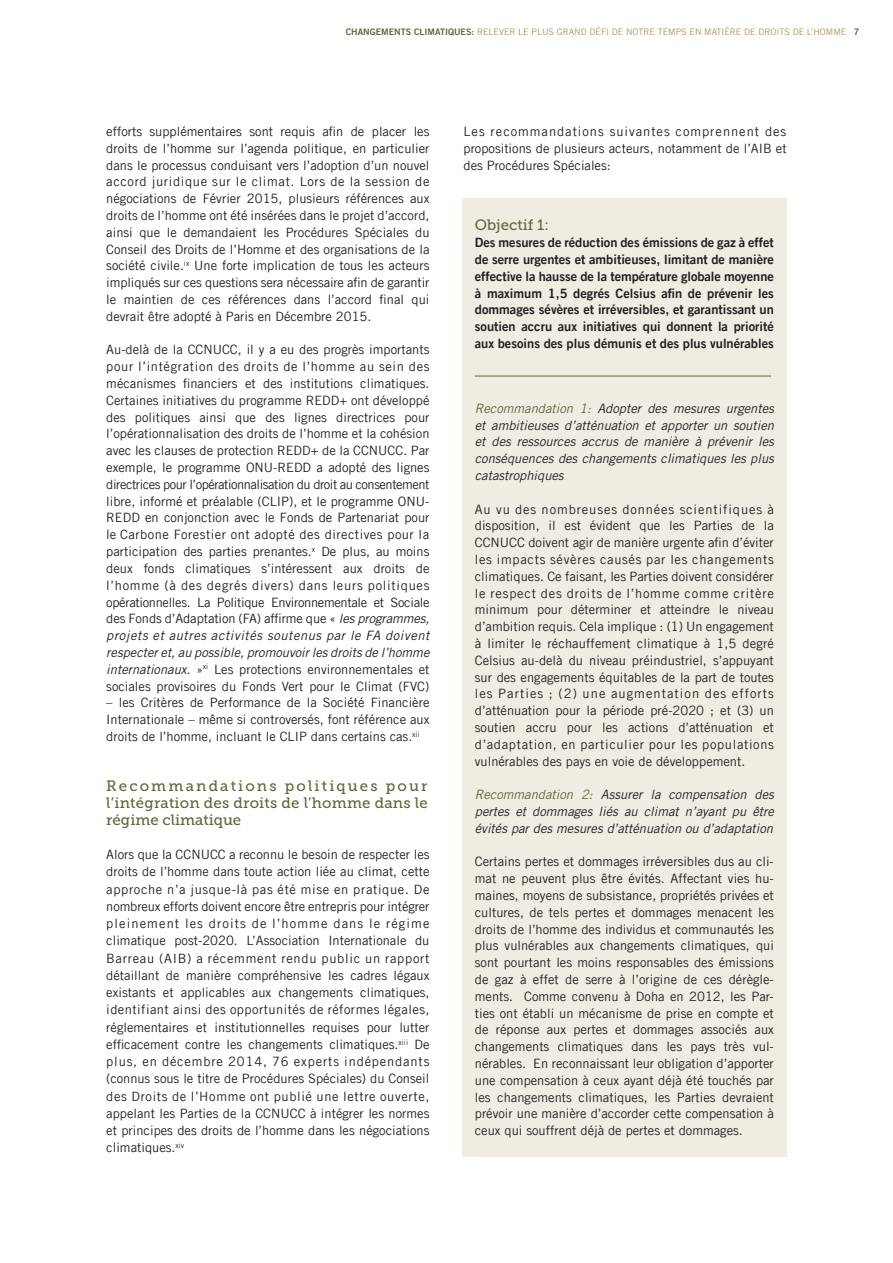
<style>
.page{position:relative;width:893px;height:1263px;background:#fff}
.page>*{position:absolute;margin:0;border:0;box-sizing:border-box;transform-origin:0 0}
.t1{font:15px/16.8px "Museo Slab 500";letter-spacing:.01em;color:#61673b;text-align:justify}
.t2{font:12.9px/16.8px "Amnesty Trade Gothic";color:#231f20;text-align:justify}
.t3{font:12.9px/16.8px "Amnesty Trade Gothic Bd 2";color:#231f20;text-align:justify}
.t4{font:italic 12.9px/16.8px "Amnesty Trade Gothic";color:#231f20;text-align:justify}
.t5{font:12.9px/16.8px "Amnesty Trade Gothic";letter-spacing:.05em;color:#231f20}
.t6{font:12.9px "Amnesty Trade Gothic";letter-spacing:.075em;color:#231f20}
.t7{font:12.9px "Amnesty Trade Gothic";letter-spacing:.07em;color:#231f20}
.t8{font:9px "Amnesty Trade Gothic";color:#b89356}
.s1{font-family:"Amnesty Trade Gothic Bd 2";color:#61673b}
.s2{font-family:"Helvetica Neue";color:#231f20}
.s3{font-style:italic}
.s4{color:#61673b}
</style>
<div class="page">
<div style="left:462px;top:198px;width:325px;height:959px;background:#f1ece2"></div>
<hr style="left:475px;top:376px;width:296px;height:1px;background:#61673b">
<p class="t8" style="left:346px;top:27px;width:515px"><span class="s1">CHANGEMENTS CLIMATIQUES:</span> RELEVER LE PLUS GRAND DÉFI DE NOTRE TEMPS EN MATIÈRE DE DROITS DE L’HOMME <span class="s2">7</span></p>
<p class="t2" style="left:106px;top:123px;width:325px">efforts supplémentaires sont requis afin de placer les droits de l’homme sur l’agenda politique, en particulier dans le processus conduisant vers l’adoption d’un nouvel accord juridique sur le climat. Lors de la session de</p>
<p class="t2" style="left:106px;top:190px;width:325px">négociations de Février 2015, plusieurs références aux droits de l’homme ont été insérées dans le projet d’accord, ainsi que le demandaient les Procédures Spéciales du Conseil des Droits de l’Homme et des organisations de la société civile.<sup>ix</sup> Une forte implication de tous les acteurs impliqués sur ces questions sera nécessaire afin de garantir</p>
<p class="t2" style="left:106px;top:291px;width:325px">le maintien de ces références dans l’accord final qui devrait être adopté à Paris en Décembre 2015.</p>
<p class="t5" style="left:106px;top:341px;width:325px">Au-delà de la CCNUCC, il y a eu des progrès importants pour l’intégration des droits de l’homme au sein des</p>
<p class="t2" style="left:106px;top:375px;width:325px">mécanismes financiers et des institutions climatiques.<br>Certaines initiatives du programme REDD+ ont développé</p>
<p class="t2" style="left:106px;top:408px;width:325px">des politiques ainsi que des lignes directrices pour l’opérationnalisation des droits de l’homme et la cohésion avec les clauses de protection REDD+ de la CCNUCC. Par exemple, le programme ONU-REDD a adopté des lignes directrices pour l’opérationnalisation du droit au consentement</p>
<p class="t2" style="left:106px;top:492px;width:325px">libre, informé et préalable (CLIP), et le programme ONU-REDD en conjonction avec le Fonds de Partenariat pour le Carbone Forestier ont adopté des directives pour la</p>
<p class="t2" style="left:106px;top:543px;width:325px">participation des parties prenantes.<sup>x</sup> De plus, au moins deux fonds climatiques s’intéressent aux droits de l’homme (à des degrés divers) dans leurs politiques</p>
<p class="t2" style="left:106px;top:593px;width:325px">opérationnelles. La Politique Environnementale et Sociale des Fonds d’Adaptation (FA) affirme que « <span class="s3">les programmes, projets et autres activités soutenus par le FA doivent</span></p>
<p class="t2" style="left:106px;top:644px;width:325px"><span class="s3">respecter et, au possible, promouvoir les droits de l’homme internationaux.</span> »<sup>xi</sup> Les protections environnementales et sociales provisoires du Fonds Vert pour le Climat (FVC)</p>
<p class="t2" style="left:106px;top:694px;width:325px">– les Critères de Performance de la Société Financière Internationale – même si controversés, font référence aux droits de l’homme, incluant le CLIP dans certains cas.<sup>xii</sup></p>
<p class="t1" style="left:106px;top:778px;width:323px">Recommandations politiques pour l’intégration des droits de l’homme dans le régime climatique</p>
<p class="t2" style="left:106px;top:846px;width:325px;line-height:17.2px">Alors que la CCNUCC a reconnu le besoin de respecter les droits de l’homme dans toute action liée au climat, cette approche n’a jusque-là pas été mise en pratique. De</p>
<p class="t2" style="left:106px;top:897px;width:325px;line-height:17.2px">nombreux efforts doivent encore être entrepris pour intégrer pleinement les droits de l’homme dans le régime</p>
<p class="t2" style="left:106px;top:932px;width:325px;line-height:17.2px">climatique post-2020. L’Association Internationale du<br>Barreau (AIB) a récemment rendu public un rapport</p>
<p class="t2" style="left:106px;top:966px;width:325px;line-height:17.2px">détaillant de manière compréhensive les cadres légaux existants et applicables aux changements climatiques, identifiant ainsi des opportunités de réformes légales,</p>
<p class="t2" style="left:106px;top:1018px;width:325px;line-height:17.2px">réglementaires et institutionnelles requises pour lutter efficacement contre les changements climatiques.<sup>xiii</sup> De plus, en décembre 2014, 76 experts indépendants</p>
<p class="t2" style="left:106px;top:1070px;width:325px;line-height:17.2px">(connus sous le titre de Procédures Spéciales) du Conseil des Droits de l’Homme ont publié une lettre ouverte,</p>
<p class="t2" style="left:106px;top:1104px;width:325px;line-height:17.2px">appelant les Parties de la CCNUCC à intégrer les normes et principes des droits de l’homme dans les négociations climatiques.<sup>xiv</sup></p>
<p class="t6" style="left:463px;top:124px;width:324px">Les recommandations suivantes comprennent des</p>
<p class="t2" style="left:463px;top:140px;width:325px">propositions de plusieurs acteurs, notamment de l’AIB et des Procédures Spéciales:</p>
<p class="t1" style="left:475px;top:217px;width:75px">Objectif 1:</p>
<p class="t3" style="left:475px;top:234px;width:301px">Des mesures de réduction des émissions de gaz à effet de serre urgentes et ambitieuses, limitant de manière effective la hausse de la température globale moyenne à maximum 1,5 degrés Celsius afin de prévenir les dommages sévères et irréversibles, et garantissant un soutien accru aux initiatives qui donnent la priorité aux besoins des plus démunis et des plus vulnérables</p>
<p class="t4" style="left:475px;top:400px;width:301px"><span class="s4">Recommandation 1:</span> Adopter des mesures urgentes et ambitieuses d’atténuation et apporter un soutien et des ressources accrus de manière à prévenir les conséquences des changements climatiques les plus catastrophiques</p>
<p class="t7" style="left:475px;top:501px;width:301px">Au vu des nombreuses données scientifiques à</p>
<p class="t2" style="left:475px;top:517px;width:301px">disposition, il est évident que les Parties de la CCNUCC doivent agir de manière urgente afin d’éviter les impacts sévères causés par les changements</p>
<p class="t2" style="left:475px;top:568px;width:301px">climatiques. Ce faisant, les Parties doivent considérer le respect des droits de l’homme comme critère</p>
<p class="t2" style="left:475px;top:601px;width:301px">minimum pour déterminer et atteindre le niveau d’ambition requis. Cela implique : (1) Un engagement</p>
<p class="t2" style="left:475px;top:635px;width:301px">à limiter le réchauffement climatique à 1,5 degré Celsius au-delà du niveau préindustriel, s’appuyant sur des engagements équitables de la part de toutes les Parties ; (2) une augmentation des efforts</p>
<p class="t2" style="left:475px;top:702px;width:301px">d’atténuation pour la période pré-2020 ; et (3) un soutien accru pour les actions d’atténuation et d’adaptation, en particulier pour les populations</p>
<p class="t2" style="left:475px;top:752px;width:272px">vulnérables des pays en voie de développement.</p>
<p class="t4" style="left:475px;top:786px;width:301px"><span class="s4">Recommandation 2:</span> Assurer la compensation des pertes et dommages liés au climat n’ayant pu être évités par des mesures d’atténuation ou d’adaptation</p>
<p class="t2" style="left:475px;top:853px;width:301px">Certains pertes et dommages irréversibles dus au cli&shy;mat ne peuvent plus être évités. Affectant vies hu&shy;maines, moyens de subsistance, propriétés privées et cultures, de tels pertes et dommages menacent les droits de l’homme des individus et communautés les plus vulnérables aux changements climatiques, qui sont pourtant les moins responsables des émissions de gaz à effet de serre à l’origine de ces dérègle&shy;ments. Comme convenu à Doha en 2012, les Par&shy;ties ont établi un mécanisme de prise en compte et de réponse aux pertes et dommages associés aux changements climatiques dans les pays très vul&shy;nérables. En reconnaissant leur obligation d’apporter une compensation à ceux ayant déjà été touchés par les changements climatiques, les Parties devraient prévoir une manière d’accorder cette compensation à ceux qui souffrent déjà de pertes et dommages.</p>
</div>
